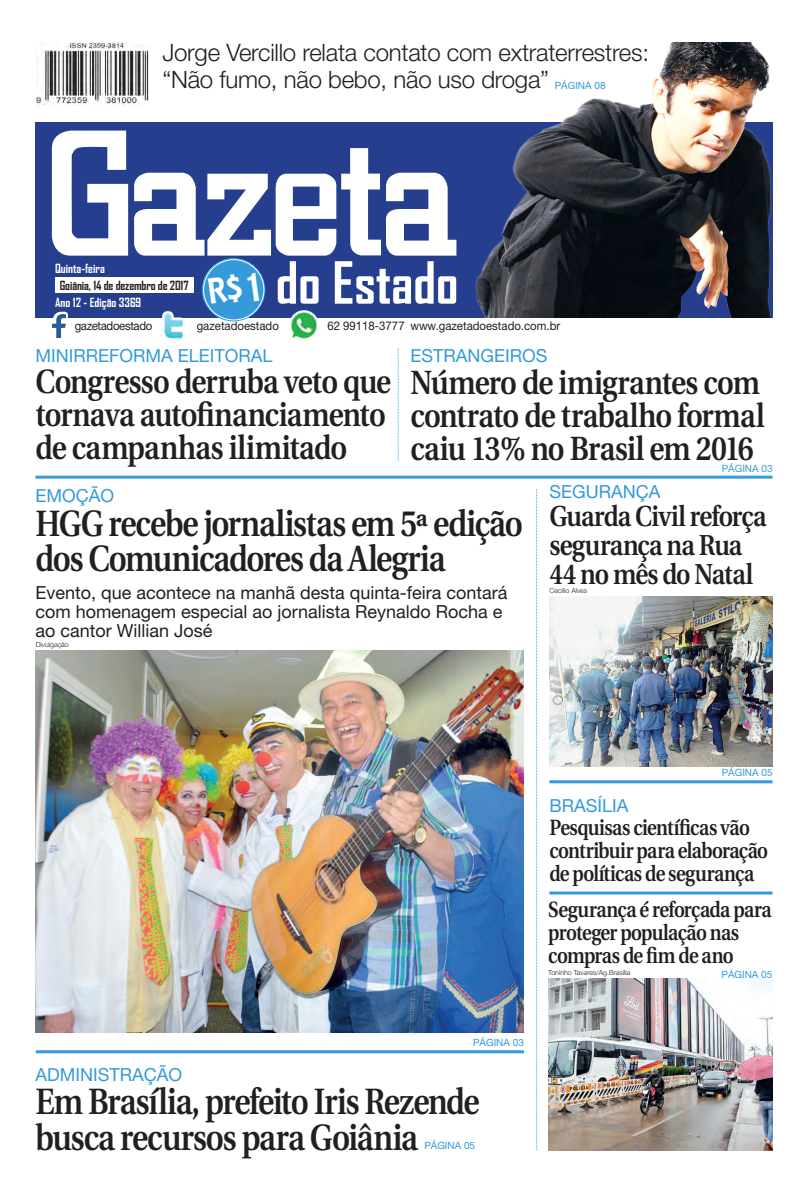
<style>
.page{position:relative;width:808px;height:1191px;background:#fff}
.page>*{position:absolute;margin:0;border:0;box-sizing:border-box;transform-origin:0 0}
.t1{font:700 55.6px "Agency FB";color:#fff}
.Manchete{font:600 36.5px/35.4px "Utopia";letter-spacing:-.035em;color:#231f20;scale:.85 1}
.Manchete-2{font:600 33.5px/33px "Utopia";letter-spacing:-.03em;color:#231f20;scale:.86 1}
.Manchete-3{font:600 28.8px/29px "Utopia";letter-spacing:-.035em;color:#231f20;scale:.86 1}
.t2{font:300 24px/27px "Helvetica Neue";letter-spacing:-.01em;color:#231f20}
.Manchete-4{font:600 22px/23px "Utopia";letter-spacing:-.035em;color:#231f20;scale:.85 1}
.txt_colunas{font:18px/19px "Helvetica Neue";color:#231f20}
.Retranca{font:18px "Helvetica Neue";color:#349ada}
.t3{font:700 12.1px "Agency FB";color:#fff}
.t4{font:700 12.1px "Agency FB";letter-spacing:-.01em;color:#231f20}
.t5{font:12px "Helvetica Neue";color:#231f20;scale:.95 1}
.t6{font:12px "Helvetica Neue";letter-spacing:-.03em;color:#231f20;scale:.95 1}
.Retranca-2{font:10px "Helvetica Neue";color:#349ada}
.Crédito_Fotógrafo{font:300 7px "Helvetica Neue";color:#231f20}
</style>
<div class="page">
<div style="left:35px;top:122px;width:737px;height:195px;background:#253f8e"></div>
<svg style="left:52px;top:131px;width:76px;height:125px"></svg>
<svg style="left:134px;top:148px;width:322px;height:108px"></svg>
<img style="left:162px;top:311px;width:24px;height:29px">
<img style="left:289px;top:310px;width:30px;height:29px">
<div style="left:55px;top:277px;width:138px;height:16px;background:#fff"></div>
<svg style="left:202px;top:258px;width:63px;height:63px"></svg>
<div style="left:203px;top:259px;width:61px;height:61px;border:1px solid #fff;border-radius:50%"></div>
<svg style="left:49px;top:312px;width:19px;height:16px"></svg>
<img style="left:52px;top:315px;width:13px;height:23px">
<svg style="left:536px;top:489px;width:1px;height:661px"></svg>
<svg style="left:398px;top:348px;width:1px;height:113px"></svg>
<img style="left:35px;top:43px;width:113px;height:63px">
<img style="left:475px;top:43px;width:296px;height:274px">
<hr style="left:35px;top:475px;width:737px;height:3px;background:#349ada">
<hr style="left:549px;top:780px;width:223px;height:3px;background:#349ada">
<hr style="left:549px;top:891px;width:223px;height:3px;background:#349ada">
<hr style="left:36px;top:1050px;width:488px;height:3px;background:#349ada">
<img style="left:36px;top:650px;width:488px;height:382px">
<img style="left:549px;top:596px;width:223px;height:170px">
<img style="left:548px;top:978px;width:224px;height:172px">
<div style="left:208px;top:273px;width:51px;height:32px;background:#349ada"></div>
<p class="t2" style="left:162px;top:39px;width:488px">Jorge Vercillo relata contato com extraterrestres: “Não fumo, não bebo, não uso droga”</p>
<p class="Retranca-2" style="left:555px;top:80px;width:52px">PÁGINA 08</p>
<p class="t3" style="left:55px;top:261px;width:51px">Quinta-feira</p>
<p class="t4" style="left:60px;top:278px;width:130px">Goiânia, 14 de dezembro de 2017</p>
<p class="t3" style="left:55px;top:295px;width:88px">Ano 12 - Edição 3369</p>
<p class="t6" style="left:75px;top:319px;width:83px">gazetadoestado</p>
<p class="t1" style="left:276px;top:248px;width:184px">do Estado</p>
<p class="t5" style="left:197px;top:319px;width:88px">gazetadoestado</p>
<p class="t5" style="left:327px;top:318px;width:83px">62 99118-3777</p>
<p class="t5" style="left:410px;top:318px;width:159px">www.gazetadoestado.com.br</p>
<p class="Retranca" style="left:35px;top:345px;width:239px">MINIRREFORMA ELEITORAL</p>
<p class="Retranca" style="left:410px;top:345px;width:138px">ESTRANGEIROS</p>
<p class="Manchete-2" style="left:35px;top:366px;width:415px">Congresso derruba veto que tornava autofinanciamento de campanhas ilimitado</p>
<p class="Retranca" style="left:35px;top:485px;width:80px">EMOÇÃO</p>
<p class="Manchete-2" style="left:410px;top:367px;width:413px">Número de imigrantes com contrato de trabalho formal caiu 13% no Brasil em 2016</p>
<p class="Retranca-2" style="left:722px;top:462px;width:52px">PÁGINA 03</p>
<p class="Retranca" style="left:549px;top:480px;width:112px">SEGURANÇA</p>
<p class="Manchete-3" style="left:549px;top:502px;width:254px">Guarda Civil reforça segurança na Rua<br>44 no mês do Natal</p>
<p class="Manchete" style="left:35px;top:506px;width:575px">HGG recebe jornalistas em 5ª edição dos Comunicadores da Alegria</p>
<p class="txt_colunas" style="left:35px;top:583px;width:474px">Evento, que acontece na manhã desta quinta-feira contará com homenagem especial ao jornalista Reynaldo Rocha e ao cantor Willian José</p>
<p class="Crédito_Fotógrafo" style="left:36px;top:640px;width:35px">Divulgação</p>
<p class="Crédito_Fotógrafo" style="left:549px;top:586px;width:39px">Cecílio Alves</p>
<p class="Retranca" style="left:35px;top:1063px;width:148px">ADMINISTRAÇÃO</p>
<p class="Retranca-2" style="left:473px;top:1036px;width:52px">PÁGINA 03</p>
<p class="Manchete" style="left:35px;top:1084px;width:524px">Em Brasília, prefeito Iris Rezende busca recursos para Goiânia</p>
<p class="Retranca-2" style="left:424px;top:1140px;width:52px">PÁGINA 05</p>
<p class="Retranca" style="left:549px;top:794px;width:80px">BRASÍLIA</p>
<p class="Retranca-2" style="left:722px;top:767px;width:52px">PÁGINA 05</p>
<p class="Manchete-4" style="left:549px;top:816px;width:259px">Pesquisas científicas vão contribuir para elaboração de políticas de segurança</p>
<p class="Manchete-4" style="left:548px;top:898px;width:264px">Segurança é reforçada para proteger população nas compras de fim de ano</p>
<p class="Crédito_Fotógrafo" style="left:548px;top:968px;width:84px">Toninho Tavares/Ag.Brasília</p>
<p class="Retranca-2" style="left:721px;top:968px;width:52px">PÁGINA 05</p>
</div>
